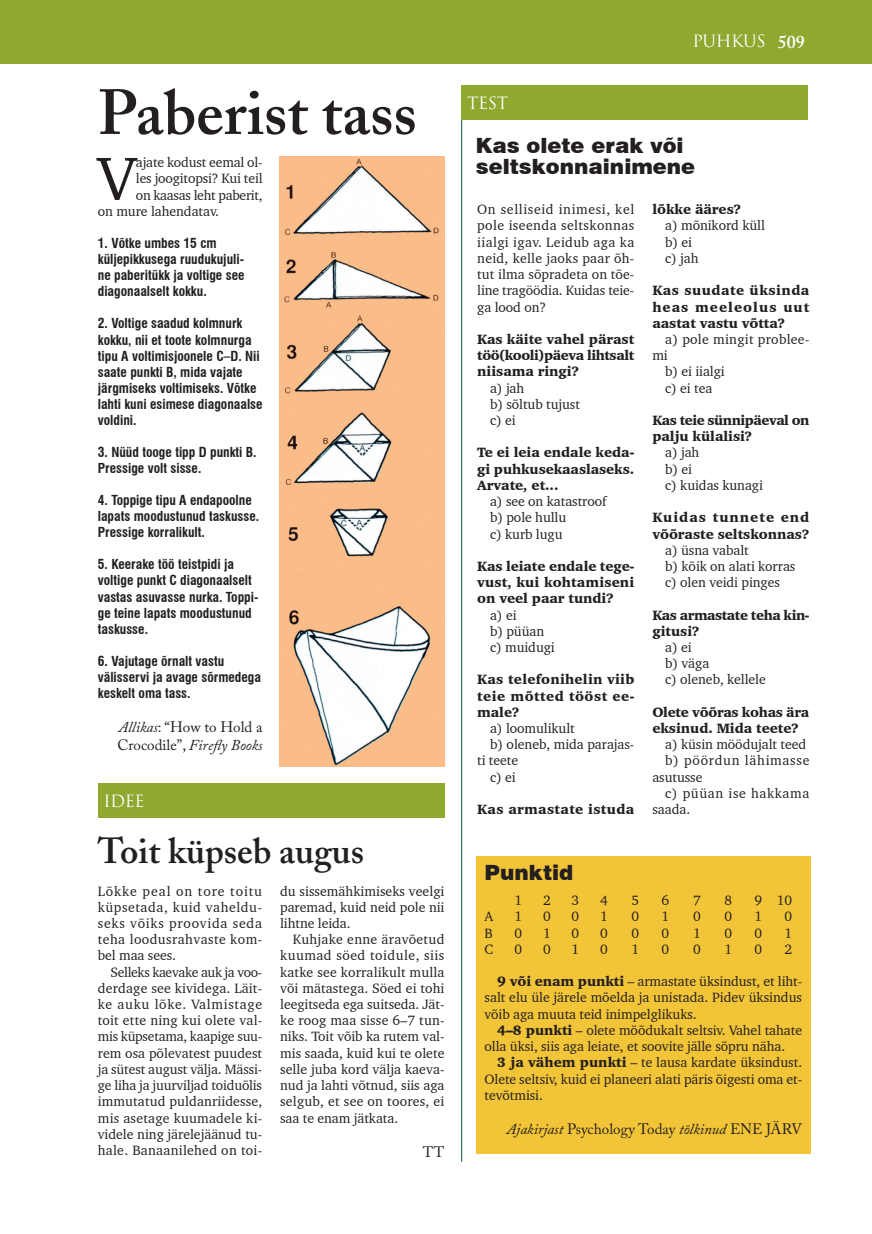
<style>
.page{position:relative;width:872px;height:1234px;background:#fff}
.page>*{position:absolute;margin:0;border:0;box-sizing:border-box;transform-origin:0 0}
.t1{font:600 63px "Adobe Caslon";color:#231f20}
.t2{font:62.1px "Charter BT";color:#231f20}
.t3{font:600 36px "Adobe Caslon";color:#231f20}
.t4{font:900 21px/21px "Swiss 721 BT";color:#231f20}
.t5{font:16.5px "Trajan Pro";letter-spacing:-.025em;color:#fff}
.t6{font:15px/18px "Adobe Caslon Pro";color:#231f20}
.t7{font:13.8px/16.2px "Charter BT";letter-spacing:-.005em;color:#231f20}
.t8{font:900 13.8px/16.2px "Charter BT";letter-spacing:-.005em;color:#231f20;text-align:justify}
.t9{font:900 13.8px/16.2px "Charter BT";letter-spacing:-.035em;color:#231f20}
.t10{font:900 13.8px/16.2px "Charter BT";letter-spacing:-.03em;color:#231f20}
.t11{font:13.8px "Charter BT";letter-spacing:.02em;color:#231f20}
.t12{font:900 13.8px "Charter BT";letter-spacing:.02em;color:#231f20}
.t13{font:13.8px "Charter BT";letter-spacing:.05em;color:#231f20}
.t14{font:13.8px "Charter BT";letter-spacing:.045em;color:#231f20}
.t15{font:700 condensed 13.5px/16px "Swiss 721 BT";color:#231f20}
.s1{font-style:italic}
.s2{font-family:"Adobe Caslon";font-weight:600;font-size:18px}
.s3{font-weight:900}
</style>
<div class="page">
<div style="left:0;top:0;width:872px;height:64px;background:#8ea830"></div>
<hr style="left:461px;top:85px;width:1px;height:1076px;background:#005646">
<div style="left:476px;top:855px;width:334px;height:297px;background:#f2c438"></div>
<div style="left:461px;top:85px;width:347px;height:35px;background:#8ea830"></div>
<img style="left:280px;top:157px;width:164px;height:609px">
<div style="left:98px;top:783px;width:346px;height:35px;background:#8ea830"></div>
<h1 class="t1" style="left:98px;top:75px;width:320px">Paberist tass</h1>
<h2 class="t2" style="left:98px;top:140px;width:40px">V</h2>
<p class="t7" style="left:136px;top:154px;width:128px">ajate kodust eemal ol-</p>
<p class="t7" style="left:136px;top:170px;width:128px">les joogitopsi? Kui teil</p>
<p class="t7" style="left:136px;top:186px;width:128px">on kaasas leht paberit,</p>
<p class="t7" style="left:98px;top:203px;width:123px">on mure lahendatav.</p>
<p class="t15" style="left:98px;top:235px;width:148px">1. Võtke umbes 15 cm küljepikkusega ruudukujuli&shy;ne paberitükk ja voltige see diagonaalselt kokku.</p>
<p class="t15" style="left:98px;top:315px;width:166px">2. Voltige saadud kolmnurk kokku, nii et toote kolmnurga tipu A voltimisjoonele C–D. Nii saate punkti B, mida vajate järgmiseks voltimiseks. Võtke lahti kuni esimese diagonaalse voldini.</p>
<p class="t15" style="left:98px;top:444px;width:160px">3. Nüüd tooge tipp D punkti B.<br>Pressige volt sisse.</p>
<p class="t15" style="left:98px;top:492px;width:163px">4. Toppige tipu A endapoolne lapats moodustunud taskusse.<br>Pressige korralikult.</p>
<p class="t15" style="left:98px;top:556px;width:162px">5. Keerake töö teistpidi ja voltige punkt C diagonaalselt vastas asuvasse nurka. Toppi&shy;ge teine lapats moodustunud taskusse.</p>
<p class="t15" style="left:98px;top:652px;width:165px">6. Vajutage õrnalt vastu välisservi ja avage sõrmedega keskelt oma tass.</p>
<p class="t6" style="left:117px;top:717px;width:147px"><span class="s1">Allikas</span>: “How to Hold a<br>Crocodile”, <span class="s1">Firefly Books</span></p>
<p class="t5" style="left:103px;top:790px;width:43px">IDEE</p>
<h3 class="t3" style="left:98px;top:829px;width:268px">Toit küpseb augus</h3>
<p class="t7" style="left:98px;top:882px;width:166px;text-align:justify">Lõkke peal on tore toitu küpsetada, kuid vaheldu&shy;seks võiks proovida seda teha loodusrahvaste kom&shy;bel maa sees.</p>
<p class="t7" style="left:98px;top:963px;width:166px;text-align:justify;text-indent:13px">Selleks kaevake auk ja voo&shy;derdage see kividega. Läit&shy;ke auku lõke. Valmistage toit ette ning kui olete val&shy;mis küpsetama, kaapige suu&shy;rem osa põlevatest puudest ja sütest august välja. Mässi&shy;ge liha ja juurviljad toiduõlis immutatud puldanriidesse, mis asetage kuumadele ki&shy;videle ning järelejäänud tu&shy;hale. Banaanilehed on toi-</p>
<p class="t7" style="left:280px;top:882px;width:166px;text-align:justify">du sissemähkimiseks veelgi paremad, kuid neid pole nii lihtne leida.</p>
<p class="t7" style="left:280px;top:930px;width:166px;text-align:justify;text-indent:13px">Kuhjake enne äravõetud kuumad söed toidule, siis katke see korralikult mulla või mätastega. Söed ei tohi leegitseda ega suitseda. Jät&shy;ke roog maa sisse 6–7 tun&shy;niks. Toit võib ka rutem val&shy;mis saada, kuid kui te olete selle juba kord välja kaeva&shy;nud ja lahti võtnud, siis aga selgub, et see on toores, ei saa te enam jätkata.</p>
<p class="t6" style="left:423px;top:1142px;width:23px">TT</p>
<p class="t5" style="left:692px;top:31px;width:114px">PUHKUS <span class="s2">509</span></p>
<p class="t5" style="left:467px;top:92px;width:43px">TEST</p>
<h3 class="t4" style="left:476px;top:135px;width:221px">Kas olete erak või seltskonnainimene</h3>
<p class="t7" style="left:477px;top:201px;width:159px;text-align:justify">On selliseid inimesi, kel pole iseenda seltskonnas iialgi igav. Leidub aga ka neid, kelle jaoks paar õh&shy;tut ilma sõpradeta on tõe&shy;line tragöödia. Kuidas teie&shy;ga lood on?</p>
<p class="t8" style="left:477px;top:331px;width:159px">Kas käite vahel pärast töö(kooli)päeva lihtsalt niisama ringi?</p>
<p class="t7" style="left:490px;top:379px;width:91px">a) jah<br>b) sõltub tujust c) ei</p>
<p class="t8" style="left:477px;top:444px;width:159px">Te ei leia endale keda&shy;gi puhkusekaaslaseks.<br>Arvate, et...</p>
<p class="t7" style="left:490px;top:493px;width:118px">a) see on katastroof b) pole hullu<br>c) kurb lugu</p>
<p class="t8" style="left:477px;top:557px;width:159px">Kas leiate endale tege&shy;vust, kui kohtamiseni on veel paar tundi?</p>
<p class="t7" style="left:490px;top:606px;width:66px">a) ei<br>b) püüan c) muidugi</p>
<p class="t8" style="left:477px;top:671px;width:159px">Kas telefonihelin viib teie mõtted tööst ee&shy;male?</p>
<p class="t7" style="left:490px;top:719px;width:86px">a) loomulikult</p>
<p class="t7" style="left:490px;top:736px;width:146px">b) oleneb, mida parajas-</p>
<p class="t7" style="left:477px;top:752px;width:42px">ti teete</p>
<p class="t7" style="left:490px;top:768px;width:27px">c) ei</p>
<p class="t12" style="left:477px;top:800px;width:159px">Kas armastate istuda</p>
<p class="t8" style="left:652px;top:201px;width:90px">lõkke ääres?</p>
<p class="t7" style="left:665px;top:217px;width:101px">a) mõnikord küll b) ei<br>c) jah</p>
<p class="t8" style="left:652px;top:282px;width:159px">Kas suudate üksinda heas meeleolus uut aastat vastu võtta?</p>
<p class="t11" style="left:665px;top:330px;width:146px">a) pole mingit problee-</p>
<p class="t7" style="left:652px;top:347px;width:17px">mi</p>
<p class="t7" style="left:665px;top:363px;width:61px">b) ei iialgi</p>
<p class="t7" style="left:665px;top:379px;width:49px">c) ei tea</p>
<p class="t9" style="left:652px;top:412px;width:159px">Kas teie sünnipäeval on palju külalisi?</p>
<p class="t7" style="left:665px;top:444px;width:99px">a) jah<br>b) ei<br>c) kuidas kunagi</p>
<p class="t8" style="left:652px;top:509px;width:159px">Kuidas tunnete end võõraste seltskonnas?</p>
<p class="t7" style="left:665px;top:541px;width:132px">a) üsna vabalt<br>b) kõik on alati korras c) olen veidi pinges</p>
<p class="t10" style="left:652px;top:606px;width:159px">Kas armastate teha kin&shy;gitusi?</p>
<p class="t7" style="left:665px;top:638px;width:102px">a) ei<br>b) väga<br>c) oleneb, kellele</p>
<p class="t8" style="left:652px;top:703px;width:158px">Olete võõras kohas ära eksinud. Mida teete?</p>
<p class="t7" style="left:665px;top:736px;width:143px">a) küsin möödujalt teed</p>
<p class="t13" style="left:665px;top:752px;width:146px">b) pöördun lähimasse</p>
<p class="t7" style="left:652px;top:768px;width:52px">asutusse</p>
<p class="t14" style="left:665px;top:784px;width:146px">c) püüan ise hakkama</p>
<p class="t7" style="left:652px;top:800px;width:39px">saada.</p>
<h3 class="t4" style="left:484px;top:862px;width:90px">Punktid</h3>
<p class="t7" style="left:514px;top:891px;width:9px">1</p>
<p class="t7" style="left:543px;top:891px;width:9px">2</p>
<p class="t7" style="left:571px;top:891px;width:9px">3</p>
<p class="t7" style="left:600px;top:891px;width:9px">4</p>
<p class="t7" style="left:631px;top:891px;width:9px">5</p>
<p class="t7" style="left:661px;top:891px;width:9px">6</p>
<p class="t7" style="left:693px;top:891px;width:9px">7</p>
<p class="t7" style="left:724px;top:891px;width:9px">8</p>
<p class="t7" style="left:754px;top:891px;width:39px">9 10</p>
<p class="t7" style="left:484px;top:908px;width:10px">A</p>
<p class="t7" style="left:514px;top:908px;width:9px">1</p>
<p class="t7" style="left:543px;top:908px;width:9px">0</p>
<p class="t7" style="left:571px;top:908px;width:9px">0</p>
<p class="t7" style="left:600px;top:908px;width:9px">1</p>
<p class="t7" style="left:631px;top:908px;width:9px">0</p>
<p class="t7" style="left:661px;top:908px;width:9px">1</p>
<p class="t7" style="left:693px;top:908px;width:9px">0</p>
<p class="t7" style="left:724px;top:908px;width:9px">0</p>
<p class="t7" style="left:754px;top:908px;width:9px">1</p>
<p class="t7" style="left:784px;top:908px;width:9px">0</p>
<p class="t7" style="left:484px;top:924px;width:10px">B</p>
<p class="t7" style="left:514px;top:924px;width:9px">0</p>
<p class="t7" style="left:543px;top:924px;width:9px">1</p>
<p class="t7" style="left:571px;top:924px;width:9px">0</p>
<p class="t7" style="left:600px;top:924px;width:9px">0</p>
<p class="t7" style="left:631px;top:924px;width:9px">0</p>
<p class="t7" style="left:661px;top:924px;width:9px">0</p>
<p class="t7" style="left:693px;top:924px;width:9px">1</p>
<p class="t7" style="left:724px;top:924px;width:9px">0</p>
<p class="t7" style="left:754px;top:924px;width:9px">0</p>
<p class="t7" style="left:784px;top:924px;width:9px">1</p>
<p class="t7" style="left:484px;top:940px;width:10px">C</p>
<p class="t7" style="left:514px;top:940px;width:9px">0</p>
<p class="t7" style="left:543px;top:940px;width:9px">0</p>
<p class="t7" style="left:571px;top:940px;width:9px">1</p>
<p class="t7" style="left:600px;top:940px;width:9px">0</p>
<p class="t7" style="left:631px;top:940px;width:9px">1</p>
<p class="t7" style="left:661px;top:940px;width:9px">0</p>
<p class="t7" style="left:693px;top:940px;width:9px">0</p>
<p class="t7" style="left:724px;top:940px;width:9px">1</p>
<p class="t7" style="left:754px;top:940px;width:9px">0</p>
<p class="t7" style="left:784px;top:940px;width:9px">2</p>
<p class="t7" style="left:484px;top:972px;width:319px;text-align:justify;text-indent:13px"><span class="s3">9 või enam punkti</span> – armastate üksindust, et liht&shy;salt elu üle järele mõelda ja unistada. Pidev üksindus võib aga muuta teid inimpelglikuks.</p>
<p class="t7" style="left:484px;top:1021px;width:319px;text-indent:13px"><span class="s3">4–8 punkti</span> – olete mõõdukalt seltsiv. Vahel tahate olla üksi, siis aga leiate, et soovite jälle sõpru näha.</p>
<p class="t7" style="left:484px;top:1053px;width:319px;text-align:justify;text-indent:13px"><span class="s3">3 ja vähem punkti</span> – te lausa kardate üksindust.<br>Olete seltsiv, kuid ei planeeri alati päris õigesti oma et&shy;tevõtmisi.</p>
<p class="t6" style="left:507px;top:1119px;width:297px"><span class="s1">Ajakirjast</span> Psychology Today <span class="s1">tõlkinud</span> ENE JÄRV</p>
</div>
